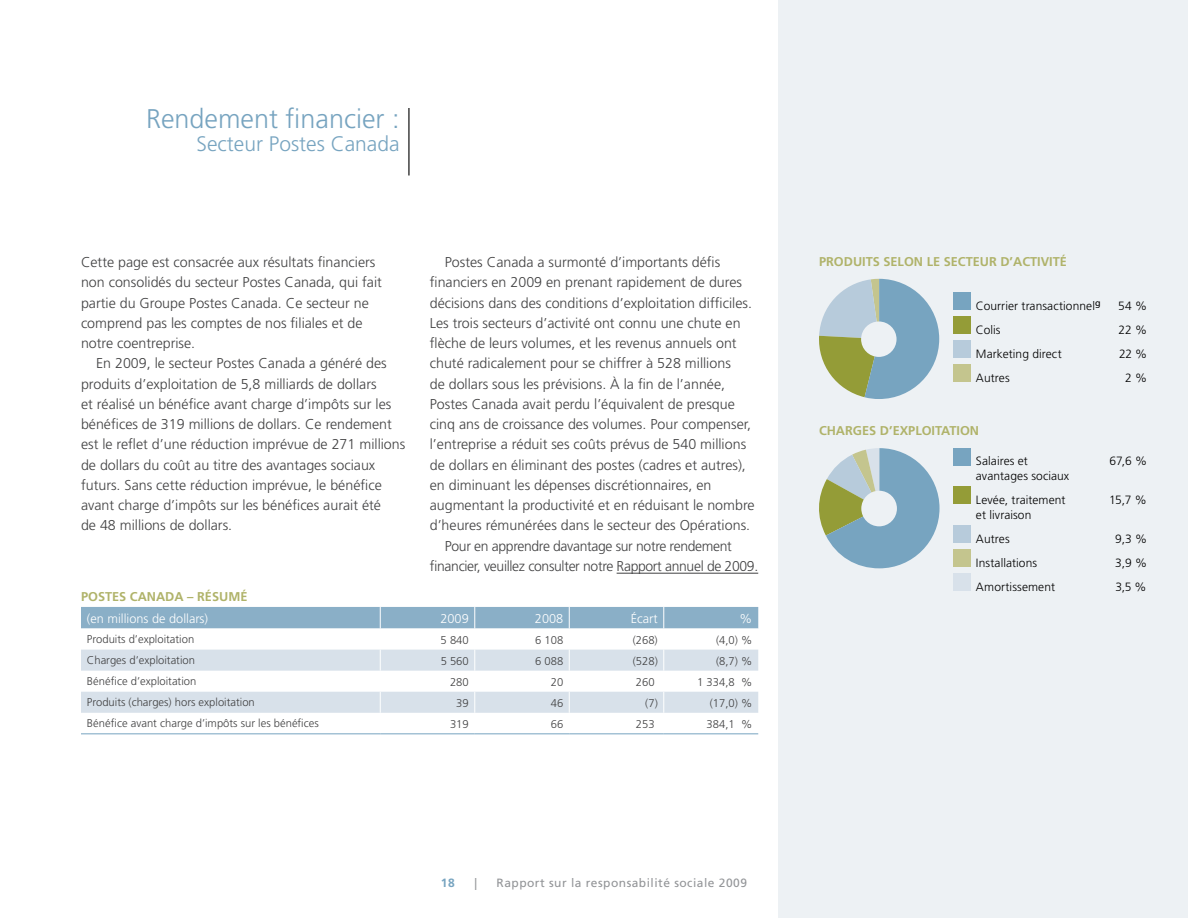
<style>
.page{position:relative;width:1188px;height:918px;background:#fff}
.page>*{position:absolute;margin:0;border:0;box-sizing:border-box;transform-origin:0 0}
.t1{font:300 27px "Frutiger";color:#77a4c0}
.t2{font:300 21px "Frutiger";color:#77a4c0}
.t3{font:300 14.25px/20.2px "Frutiger";color:#414142}
.t4{font:300 14.25px "Frutiger";letter-spacing:-.025em;color:#414142}
.t5{font:700 12.75px "Frutiger";color:#b0b36a}
.t6{font:300 12.75px "Frutiger";color:#fff}
.t7{font:300 12px/24px "Frutiger";letter-spacing:.005em;color:#000}
.t8{font:12px "Frutiger";letter-spacing:.04em;color:#939598}
.t9{font:700 12px "Frutiger";color:#77a4c0}
.t10{font:300 11.25px "Frutiger";color:#414142}
</style>
<div class="page">
<div style="left:778px;top:0;width:410px;height:918px;background:#edf1f4"></div>
<hr style="left:408px;top:108px;width:2px;height:68px;background:#000">
<hr style="left:617px;top:573px;width:141px;height:1px;background:#414142">
<svg style="left:819px;top:279px;width:120px;height:120px"></svg>
<div style="left:954px;top:341px;width:17px;height:17px;background:#b7cbdb"></div>
<div style="left:954px;top:365px;width:17px;height:17px;background:#c4c58e"></div>
<div style="left:954px;top:317px;width:17px;height:17px;background:#949c37"></div>
<div style="left:954px;top:293px;width:17px;height:17px;background:#77a4c0"></div>
<div style="left:861px;top:321px;width:36px;height:36px;background:#edf1f4;border-radius:50%"></div>
<svg style="left:819px;top:448px;width:121px;height:120px"></svg>
<div style="left:954px;top:526px;width:17px;height:17px;background:#b7cbdb"></div>
<div style="left:954px;top:550px;width:17px;height:17px;background:#c4c58e"></div>
<div style="left:954px;top:574px;width:17px;height:17px;background:#d8e1ea"></div>
<div style="left:954px;top:487px;width:17px;height:17px;background:#949c37"></div>
<div style="left:954px;top:448px;width:17px;height:17px;background:#77a4c0"></div>
<div style="left:861px;top:491px;width:36px;height:35px;background:#edf1f4;border-radius:50%"></div>
<svg style="left:81px;top:649px;width:677px;height:85px"></svg>
<hr style="left:380px;top:734px;width:95px;height:1px;background:#77a4c0">
<hr style="left:475px;top:734px;width:94px;height:1px;background:#77a4c0">
<hr style="left:569px;top:734px;width:95px;height:1px;background:#77a4c0">
<hr style="left:664px;top:734px;width:94px;height:1px;background:#77a4c0">
<div style="left:81px;top:607px;width:677px;height:22px;background:#8aafc7"></div>
<hr style="left:81px;top:734px;width:299px;height:1px;background:#77a4c0">
<svg style="left:81px;top:650px;width:677px;height:63px"></svg>
<h1 class="t1" style="left:146px;top:104px;width:255px">Rendement financier :</h1>
<h2 class="t2" style="left:197px;top:132px;width:205px">Secteur Postes Canada</h2>
<p class="t3" style="left:81px;top:252px;width:302px">Cette page est consacrée aux résultats financiers non consolidés du secteur Postes Canada, qui fait partie du Groupe Postes Canada. Ce secteur ne comprend pas les comptes de nos filiales et de notre coentreprise.</p>
<p class="t3" style="left:81px;top:354px;width:326px;text-indent:15px">En 2009, le secteur Postes Canada a généré des produits d’exploitation de 5,8 milliards de dollars<br>et réalisé un bénéfice avant charge d’impôts sur les bénéfices de 319 millions de dollars. Ce rendement est le reflet d’une réduction imprévue de 271 millions de dollars du coût au titre des avantages sociaux futurs. Sans cette réduction imprévue, le bénéfice avant charge d’impôts sur les bénéfices aurait été<br>de 48 millions de dollars.</p>
<p class="t3" style="left:445px;top:252px;width:277px">Postes Canada a surmonté d’importants défis</p>
<p class="t3" style="left:430px;top:273px;width:314px">financiers en 2009 en prenant rapidement de dures</p>
<p class="t3" style="left:430px;top:293px;width:324px">décisions dans des conditions d’exploitation difficiles.</p>
<p class="t3" style="left:430px;top:313px;width:312px">Les trois secteurs d’activité ont connu une chute en</p>
<p class="t3" style="left:430px;top:333px;width:308px">flèche de leurs volumes, et les revenus annuels ont</p>
<p class="t3" style="left:430px;top:354px;width:303px">chuté radicalement pour se chiffrer à 528 millions</p>
<p class="t3" style="left:430px;top:374px;width:297px">de dollars sous les prévisions. À la fin de l’année,</p>
<p class="t3" style="left:430px;top:394px;width:307px">Postes Canada avait perdu l’équivalent de presque</p>
<p class="t3" style="left:430px;top:414px;width:323px">cinq ans de croissance des volumes. Pour compenser,</p>
<p class="t3" style="left:430px;top:435px;width:318px">l’entreprise a réduit ses coûts prévus de 540 millions</p>
<p class="t3" style="left:430px;top:455px;width:318px">de dollars en éliminant des postes (cadres et autres),</p>
<p class="t3" style="left:430px;top:475px;width:283px">en diminuant les dépenses discrétionnaires, en</p>
<p class="t3" style="left:430px;top:495px;width:326px">augmentant la productivité et en réduisant le nombre</p>
<p class="t3" style="left:430px;top:516px;width:322px">d’heures rémunérées dans le secteur des Opérations.</p>
<p class="t4" style="left:445px;top:538px;width:288px">Pour en apprendre davantage sur notre rendement</p>
<p class="t4" style="left:430px;top:558px;width:330px">financier, veuillez consulter notre Rapport annuel de 2009.</p>
<p class="t5" style="left:81px;top:589px;width:86px">POSTES CANADA</p>
<p class="t5" style="left:187px;top:589px;width:51px">– RÉSUMÉ</p>
<p class="t6" style="left:87px;top:612px;width:123px">(en millions de dollars)</p>
<p class="t6" style="left:440px;top:612px;width:30px">2009</p>
<p class="t6" style="left:535px;top:612px;width:30px">2008</p>
<p class="t6" style="left:631px;top:612px;width:28px">Écart</p>
<p class="t6" style="left:740px;top:612px;width:14px">%</p>
<p class="t10" style="left:87px;top:633px;width:109px">Produits d’exploitation</p>
<p class="t10" style="left:441px;top:634px;width:30px">5 840</p>
<p class="t10" style="left:535px;top:634px;width:30px">6 108</p>
<p class="t10" style="left:633px;top:634px;width:27px">(268)</p>
<p class="t10" style="left:716px;top:634px;width:38px">(4,0) %</p>
<p class="t10" style="left:87px;top:654px;width:110px">Charges d’exploitation</p>
<p class="t10" style="left:441px;top:655px;width:30px">5 560</p>
<p class="t10" style="left:535px;top:655px;width:30px">6 088</p>
<p class="t10" style="left:633px;top:655px;width:27px">(528)</p>
<p class="t10" style="left:716px;top:655px;width:38px">(8,7) %</p>
<p class="t10" style="left:87px;top:675px;width:111px">Bénéfice d’exploitation</p>
<p class="t10" style="left:450px;top:676px;width:20px">280</p>
<p class="t10" style="left:551px;top:676px;width:14px">20</p>
<p class="t10" style="left:636px;top:676px;width:20px">260</p>
<p class="t10" style="left:697px;top:676px;width:57px">1 334,8 %</p>
<p class="t10" style="left:87px;top:696px;width:169px">Produits (charges) hors exploitation</p>
<p class="t10" style="left:456px;top:697px;width:14px">39</p>
<p class="t10" style="left:551px;top:697px;width:14px">46</p>
<p class="t10" style="left:645px;top:697px;width:14px">(7)</p>
<p class="t10" style="left:710px;top:697px;width:44px">(17,0) %</p>
<p class="t10" style="left:87px;top:717px;width:233px">Bénéfice avant charge d’impôts sur les bénéfices</p>
<p class="t10" style="left:450px;top:718px;width:20px">319</p>
<p class="t10" style="left:551px;top:718px;width:14px">66</p>
<p class="t10" style="left:636px;top:718px;width:20px">253</p>
<p class="t10" style="left:707px;top:718px;width:47px">384,1 %</p>
<p class="t9" style="left:441px;top:875px;width:15px">18</p>
<p class="t8" style="left:474px;top:875px;width:4px">|</p>
<p class="t8" style="left:497px;top:875px;width:252px">Rapport sur la responsabilité sociale 2009</p>
<p class="t5" style="left:819px;top:254px;width:17px">PROD</p>
<p class="t5" style="left:853px;top:254px;width:39px">UITS SELO</p>
<p class="t5" style="left:914px;top:254px;width:153px">N LE SECTEUR D’ACTIVITÉ</p>
<p class="t7" style="left:976px;top:294px;width:126px">Courrier transactionnel<sup>g</sup></p>
<p class="t7" style="left:1118px;top:294px;width:30px">54 %</p>
<p class="t7" style="left:976px;top:318px;width:26px">Colis</p>
<p class="t7" style="left:1119px;top:318px;width:30px">22 %</p>
<p class="t7" style="left:976px;top:342px;width:87px">Marketing direct</p>
<p class="t7" style="left:1119px;top:342px;width:30px">22 %</p>
<p class="t7" style="left:976px;top:366px;width:35px">Autres</p>
<p class="t7" style="left:1125px;top:366px;width:24px">2 %</p>
<p class="t5" style="left:819px;top:423px;width:26px">CHARGES</p>
<p class="t5" style="left:880px;top:423px;width:37px">D’EXPLO</p>
<p class="t5" style="left:932px;top:423px;width:49px">ITATIO N</p>
<p class="t7" style="left:976px;top:449px;width:53px">Salaires et</p>
<p class="t7" style="left:1109px;top:449px;width:39px">67,6 %</p>
<p class="t7" style="left:976px;top:464px;width:95px">avantages sociaux<br>Levée, traitement</p>
<p class="t7" style="left:1109px;top:488px;width:39px">15,7 %</p>
<p class="t7" style="left:976px;top:503px;width:57px">et livraison<br>Autres</p>
<p class="t7" style="left:1115px;top:527px;width:33px">9,3 %</p>
<p class="t7" style="left:976px;top:551px;width:63px">Installations</p>
<p class="t7" style="left:1115px;top:551px;width:33px">3,9 %</p>
<p class="t7" style="left:976px;top:575px;width:81px">Amortissement</p>
<p class="t7" style="left:1115px;top:575px;width:33px">3,5 %</p>
</div>
